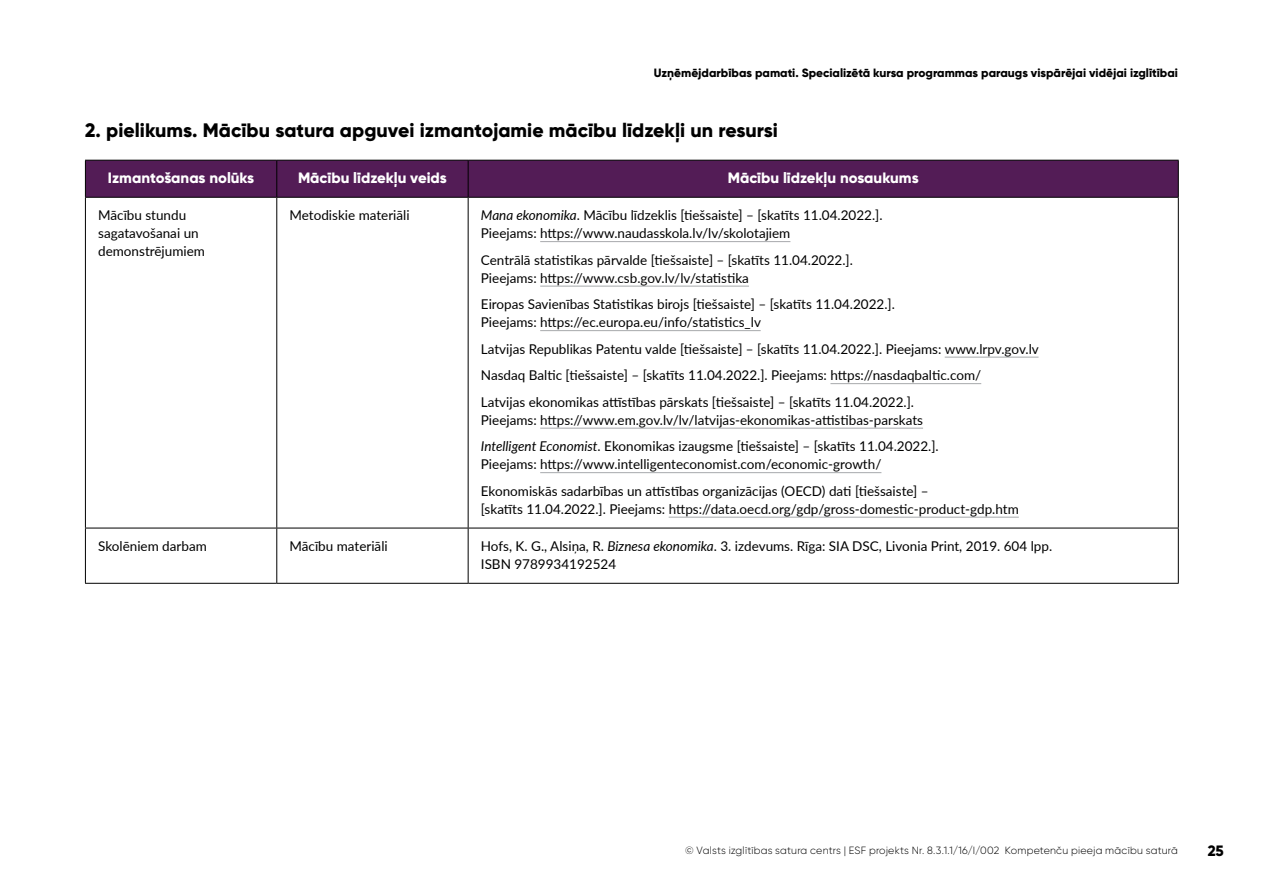
<style>
.page{position:relative;width:1263px;height:893px;background:#fff}
.page>*{position:absolute;margin:0;border:0;box-sizing:border-box;transform-origin:0 0}
.t1{font:800 19.5px "Gilroy";color:#000}
.t2{font:800 15px "Gilroy";color:#fff}
.t3{font:800 15px "Gilroy";color:#000}
.t4{font:13.5px/18px "Lato";color:#000}
.t5{font:800 12px "Gilroy";color:#000}
.t6{font:300 10.5px "Gilroy";letter-spacing:.02em;color:#000}
.s1{font-style:italic}
</style>
<div class="page">
<div style="left:86px;top:161px;width:1092px;height:36px;background:#531c56"></div>
<hr style="left:276px;top:161px;width:1px;height:36px;background:#000">
<hr style="left:468px;top:161px;width:1px;height:36px;background:#000">
<hr style="left:276px;top:198px;width:1px;height:330px;background:#000">
<hr style="left:468px;top:198px;width:1px;height:330px;background:#000">
<hr style="left:85px;top:528px;width:192px;height:1px;background:#000">
<hr style="left:277px;top:528px;width:191px;height:1px;background:#000">
<hr style="left:276px;top:528px;width:1px;height:55px;background:#000">
<hr style="left:468px;top:528px;width:711px;height:1px;background:#000">
<hr style="left:468px;top:528px;width:1px;height:55px;background:#000">
<hr style="left:85px;top:198px;width:1px;height:330px;background:#000">
<hr style="left:1178px;top:198px;width:1px;height:330px;background:#000">
<hr style="left:85px;top:528px;width:1px;height:55px;background:#000">
<hr style="left:1178px;top:528px;width:1px;height:55px;background:#000">
<hr style="left:85px;top:583px;width:192px;height:1px;background:#000">
<hr style="left:277px;top:583px;width:191px;height:1px;background:#000">
<hr style="left:468px;top:583px;width:711px;height:1px;background:#000">
<hr style="left:85px;top:160px;width:192px;height:1px;background:#000">
<hr style="left:85px;top:161px;width:1px;height:36px;background:#000">
<hr style="left:277px;top:160px;width:191px;height:1px;background:#000">
<hr style="left:468px;top:160px;width:711px;height:1px;background:#000">
<hr style="left:1178px;top:161px;width:1px;height:36px;background:#000">
<hr style="left:85px;top:197px;width:192px;height:1px;background:#000">
<hr style="left:277px;top:197px;width:191px;height:1px;background:#000">
<hr style="left:468px;top:197px;width:711px;height:1px;background:#000">
<hr style="left:540px;top:241px;width:250px;height:1px;background:#a7a9ac">
<hr style="left:540px;top:286px;width:209px;height:1px;background:#a7a9ac">
<hr style="left:540px;top:330px;width:221px;height:1px;background:#a7a9ac">
<hr style="left:945px;top:357px;width:93px;height:1px;background:#a7a9ac">
<hr style="left:830px;top:383px;width:151px;height:1px;background:#a7a9ac">
<hr style="left:540px;top:428px;width:383px;height:1px;background:#a7a9ac">
<hr style="left:540px;top:472px;width:341px;height:1px;background:#a7a9ac">
<hr style="left:669px;top:517px;width:350px;height:1px;background:#a7a9ac">
<p class="t5" style="left:654px;top:65px;width:526px">Uzņēmējdarbības pamati. Specializētā kursa programmas paraugs vispārējai vidējai izglītībai</p>
<h1 class="t1" style="left:85px;top:118px;width:694px">2. pielikums. Mācību satura apguvei izmantojamie mācību līdzekļi un resursi</h1>
<p class="t2" style="left:108px;top:169px;width:148px">Izmantošanas nolūks</p>
<p class="t2" style="left:298px;top:169px;width:150px">Mācību līdzekļu veids</p>
<p class="t2" style="left:728px;top:169px;width:192px">Mācību līdzekļu nosaukums</p>
<p class="t4" style="left:98px;top:206px;width:108px">Mācību stundu sagatavošanai un demonstrējumiem</p>
<p class="t4" style="left:290px;top:206px;width:122px">Metodiskie materiāli</p>
<p class="t4" style="left:481px;top:206px;width:403px"><span class="s1">Mana ekonomika</span>. Mācību līdzeklis [tiešsaiste] – [skatīts 11.04.2022.].<br>Pieejams: https://www.naudasskola.lv/lv/skolotajiem</p>
<p class="t4" style="left:481px;top:250px;width:373px">Centrālā statistikas pārvalde [tiešsaiste] – [skatīts 11.04.2022.].<br>Pieejams: https://www.csb.gov.lv/lv/statistika</p>
<p class="t4" style="left:481px;top:295px;width:415px">Eiropas Savienības Statistikas birojs [tiešsaiste] – [skatīts 11.04.2022.].<br>Pieejams: https://ec.europa.eu/info/statistics_lv</p>
<p class="t4" style="left:481px;top:335px;width:559px;line-height:26.5px">Latvijas Republikas Patentu valde [tiešsaiste] – [skatīts 11.04.2022.]. Pieejams: www.lrpv.gov.lv<br>Nasdaq Baltic [tiešsaiste] – [skatīts 11.04.2022.]. Pieejams: https://nasdaqbaltic.com/<br>Latvijas ekonomikas attīstības pārskats [tiešsaiste] – [skatīts 11.04.2022.].</p>
<p class="t4" style="left:481px;top:406px;width:459px;line-height:26.5px">Pieejams: https://www.em.gov.lv/lv/latvijas-ekonomikas-attistibas-parskats<br><span class="s1">Intelligent Economist</span>. Ekonomikas izaugsme [tiešsaiste] – [skatīts 11.04.2022.].</p>
<p class="t4" style="left:481px;top:451px;width:449px;line-height:26.5px">Pieejams: https://www.intelligenteconomist.com/economic-growth/<br>Ekonomiskās sadarbības un attīstības organizācijas (OECD) dati [tiešsaiste] –</p>
<p class="t4" style="left:481px;top:499px;width:539px">[skatīts 11.04.2022.]. Pieejams: https://data.oecd.org/gdp/gross-domestic-product-gdp.htm</p>
<p class="t4" style="left:98px;top:537px;width:110px">Skolēniem darbam</p>
<p class="t4" style="left:289px;top:537px;width:100px">Mācību materiāli</p>
<p class="t4" style="left:481px;top:537px;width:573px">Hofs, K. G., Alsiņa, R. <span class="s1">Biznesa ekonomika</span>. 3. izdevums. Rīga: SIA DSC, Livonia Print, 2019. 604 lpp.<br>ISBN 9789934192524</p>
<p class="t6" style="left:685px;top:844px;width:494px">© Valsts izglītības satura centrs | ESF projekts Nr. 8.3.1.1/16/I/002 Kompetenču pieeja mācību saturā</p>
<p class="t3" style="left:1208px;top:841px;width:18px">25</p>
</div>
